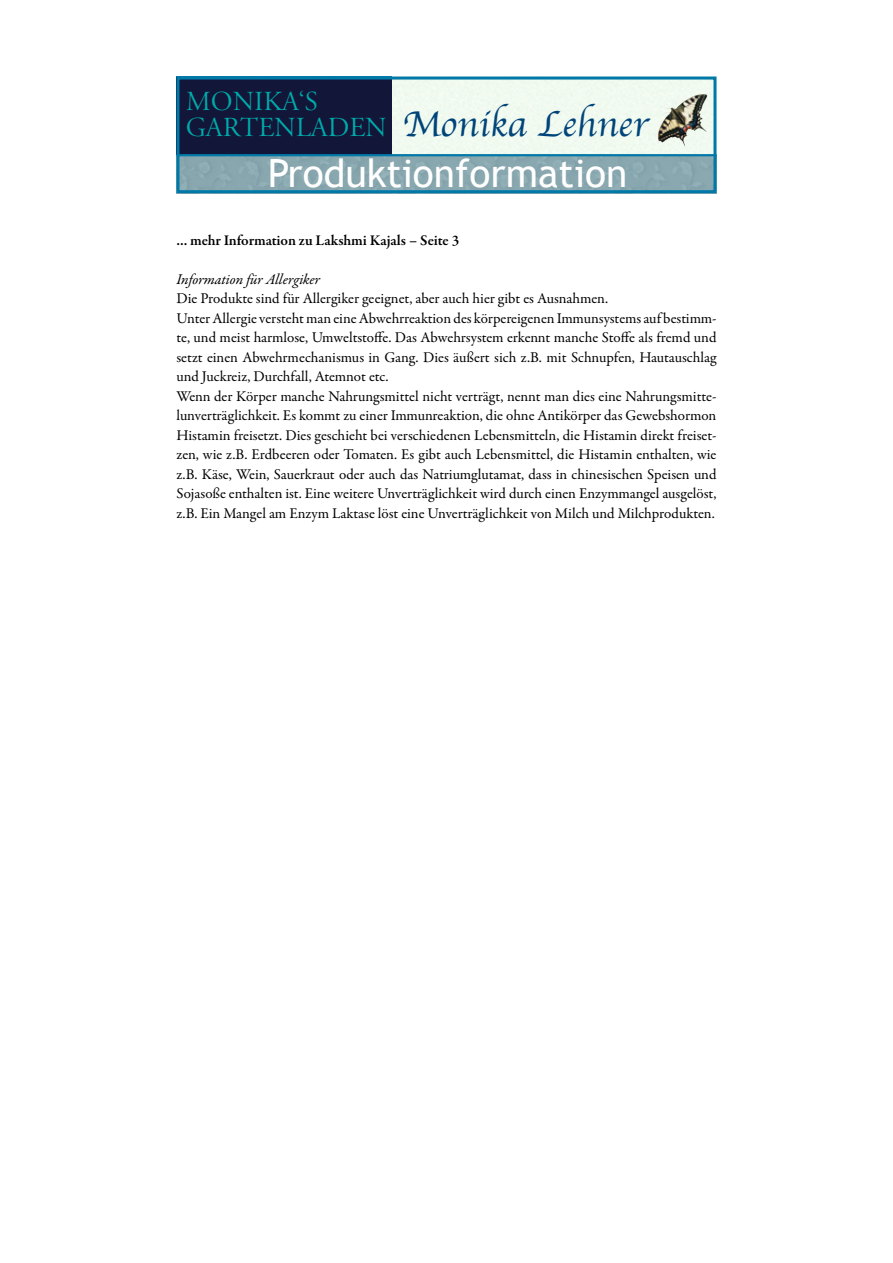
<style>
.page{position:relative;width:893px;height:1263px;background:#fff}
.page>*{position:absolute;margin:0;border:0;box-sizing:border-box;transform-origin:0 0}
.t1{font:39px "Trebuchet MS";color:#fff}
.t2{font:37.5px "Apple Chancery";color:#004479}
.t3{font:27.45px "Adobe Garamond Titling";color:#0aa}
.t4{font:15px/19.5px "Garamond Premr Pro";letter-spacing:-.005em;color:#000}
.t5{font:600 15px "Garamond Premr Pro";letter-spacing:-.005em;color:#000}
.t6{font:italic 15px "Garamond Premr Pro";letter-spacing:-.005em;color:#000}
.s1{font-family:"Adobe Garamond Titling";font-size:27.45px;color:#0aa}
</style>
<div class="page">
<div style="left:176px;top:78px;width:216px;height:102px;background:#121739"></div>
<div style="left:392px;top:81px;width:320px;height:73px;background:#f1faf0"></div>
<img style="left:670px;top:94px;width:33px;height:15px">
<img style="left:180px;top:156px;width:532px;height:33px">
<div style="left:176px;top:77px;width:540px;height:116px;border:3px solid #0079a8"></div>
<hr style="left:176px;top:154px;width:540px;height:2px;background:#0079a8">
<h3 class="t3" style="left:186px;top:86px;width:134px">MONIKA‘S</h3>
<h2 class="t2" style="left:186px;top:94px;width:464px"><span class="s1">GARTENLADEN</span> Monika Lehner</h2>
<h1 class="t1" style="left:268px;top:150px;width:361px">Produktionformation</h1>
<p class="t5" style="left:176px;top:231px;width:284px">... mehr Information zu Lakshmi Kajals – Seite 3</p>
<p class="t6" style="left:176px;top:270px;width:145px">Information für Allergiker</p>
<p class="t4" style="left:176px;top:289px;width:542px">Die Produkte sind für Allergiker geeignet, aber auch hier gibt es Ausnahmen.<br>Unter Allergie versteht man eine Abwehrreaktion des körpereigenen Immunsystems auf bestimm&shy;te, und meist harmlose, Umweltstoffe. Das Abwehrsystem erkennt manche Stoffe als fremd und setzt einen Abwehrmechanismus in Gang. Dies äußert sich z.B. mit Schnupfen, Hautauschlag und Juckreiz, Durchfall, Atemnot etc.<br>Wenn der Körper manche Nahrungsmittel nicht verträgt, nennt man dies eine Nahrungsmitte&shy;lunverträglichkeit. Es kommt zu einer Immunreaktion, die ohne Antikörper das Gewebshormon Histamin freisetzt. Dies geschieht bei verschiedenen Lebensmitteln, die Histamin direkt freiset&shy;zen, wie z.B. Erdbeeren oder Tomaten. Es gibt auch Lebensmittel, die Histamin enthalten, wie z.B. Käse, Wein, Sauerkraut oder auch das Natriumglutamat, dass in chinesischen Speisen und Sojasoße enthalten ist. Eine weitere Unverträglichkeit wird durch einen Enzymmangel ausgelöst, z.B. Ein Mangel am Enzym Laktase löst eine Unverträglichkeit von Milch und Milchprodukten.</p>
</div>
